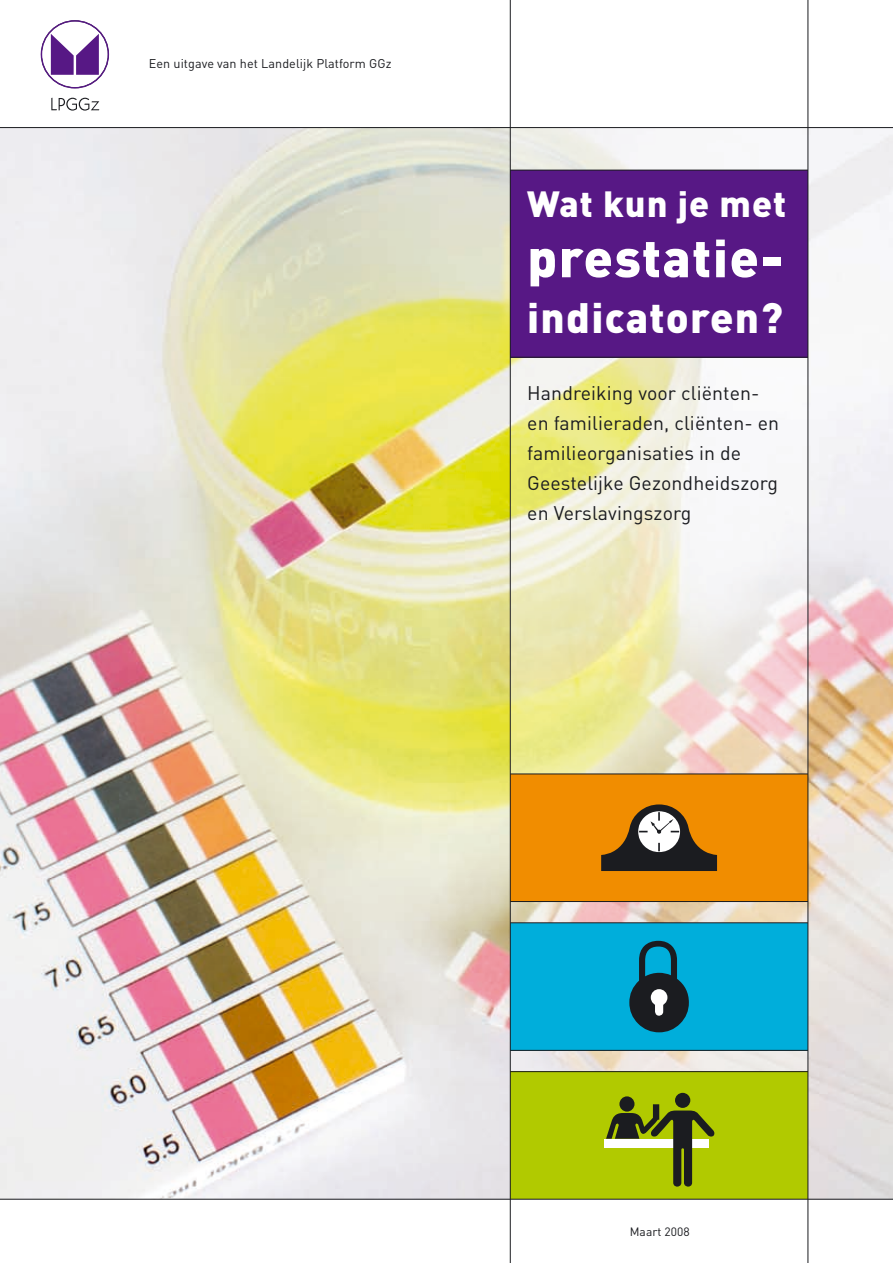
<style>
.page{position:relative;width:893px;height:1263px;background:#fff}
.page>*{position:absolute;margin:0;border:0;box-sizing:border-box;transform-origin:0 0}
.t1{font:900 52.5px "DIN";letter-spacing:.03em;color:#fff}
.t2{font:900 42px "DIN";letter-spacing:.03em;color:#fff}
.t3{font:900 36px "DIN";letter-spacing:.03em;color:#fff}
.t4{font:19.5px/30px "DIN";letter-spacing:.005em;color:#1b1c20}
.t5{font:12.6px "DIN";letter-spacing:.005em;color:#1b1c20}
.t6{font:12px "DIN";letter-spacing:.005em;color:#1b1c20}
</style>
<div class="page">
<img style="left:0;top:128px;width:893px;height:1071px">
<svg style="left:511px;top:128px;width:296px;height:943px"></svg>
<div style="left:510px;top:170px;width:298px;height:187px;background:#571885"></div>
<div style="left:510px;top:774px;width:298px;height:127px;background:#f18d00"></div>
<div style="left:510px;top:923px;width:298px;height:127px;background:#00aedb"></div>
<div style="left:510px;top:1071px;width:298px;height:128px;background:#b1ca00"></div>
<svg style="left:51px;top:34px;width:48px;height:41px"></svg>
<div style="left:41px;top:20px;width:68px;height:68px;border:1px solid #571885;border-radius:50%"></div>
<svg style="left:51px;top:98px;width:48px;height:13px"></svg>
<hr style="left:510px;top:0;width:1px;height:1263px;background:#1b1c20">
<hr style="left:807px;top:0;width:1px;height:1263px;background:#1b1c20">
<hr style="left:510px;top:773px;width:298px;height:1px;background:#1b1c20">
<hr style="left:0;top:1199px;width:893px;height:1px;background:#1b1c20">
<hr style="left:0;top:127px;width:893px;height:1px;background:#1b1c20">
<hr style="left:510px;top:922px;width:298px;height:1px;background:#1b1c20">
<hr style="left:510px;top:1071px;width:298px;height:1px;background:#1b1c20">
<hr style="left:510px;top:901px;width:298px;height:1px;background:#1b1c20">
<hr style="left:510px;top:1050px;width:298px;height:1px;background:#1b1c20">
<hr style="left:510px;top:170px;width:298px;height:1px;background:#1b1c20">
<hr style="left:510px;top:357px;width:298px;height:1px;background:#1b1c20">
<div style="left:604px;top:1139px;width:104px;height:8px;background:#fff"></div>
<svg style="left:606px;top:1093px;width:109px;height:93px"></svg>
<svg style="left:629px;top:941px;width:60px;height:91px"></svg>
<div style="left:651px;top:989px;width:16px;height:17px;background:#fff;border-radius:50%"></div>
<div style="left:655px;top:998px;width:8px;height:18px;background:#fff;border-radius:4px"></div>
<svg style="left:601px;top:804px;width:116px;height:67px"></svg>
<p class="t5" style="left:149px;top:56px;width:244px">Een uitgave van het Landelijk Platform GGz</p>
<h3 class="t3" style="left:527px;top:180px;width:261px">Wat kun je met</h3>
<h1 class="t1" style="left:527px;top:223px;width:257px">prestatie-</h1>
<h2 class="t2" style="left:527px;top:289px;width:257px">indicatoren?</h2>
<p class="t4" style="left:527px;top:378px;width:253px">Handreiking voor cliënten&shy;en familieraden, cliënten- en familieorganisaties in de<br>Geestelijke Gezondheidszorg en Verslavingszorg</p>
<p class="t6" style="left:630px;top:1224px;width:62px">Maart 2008</p>
</div>
